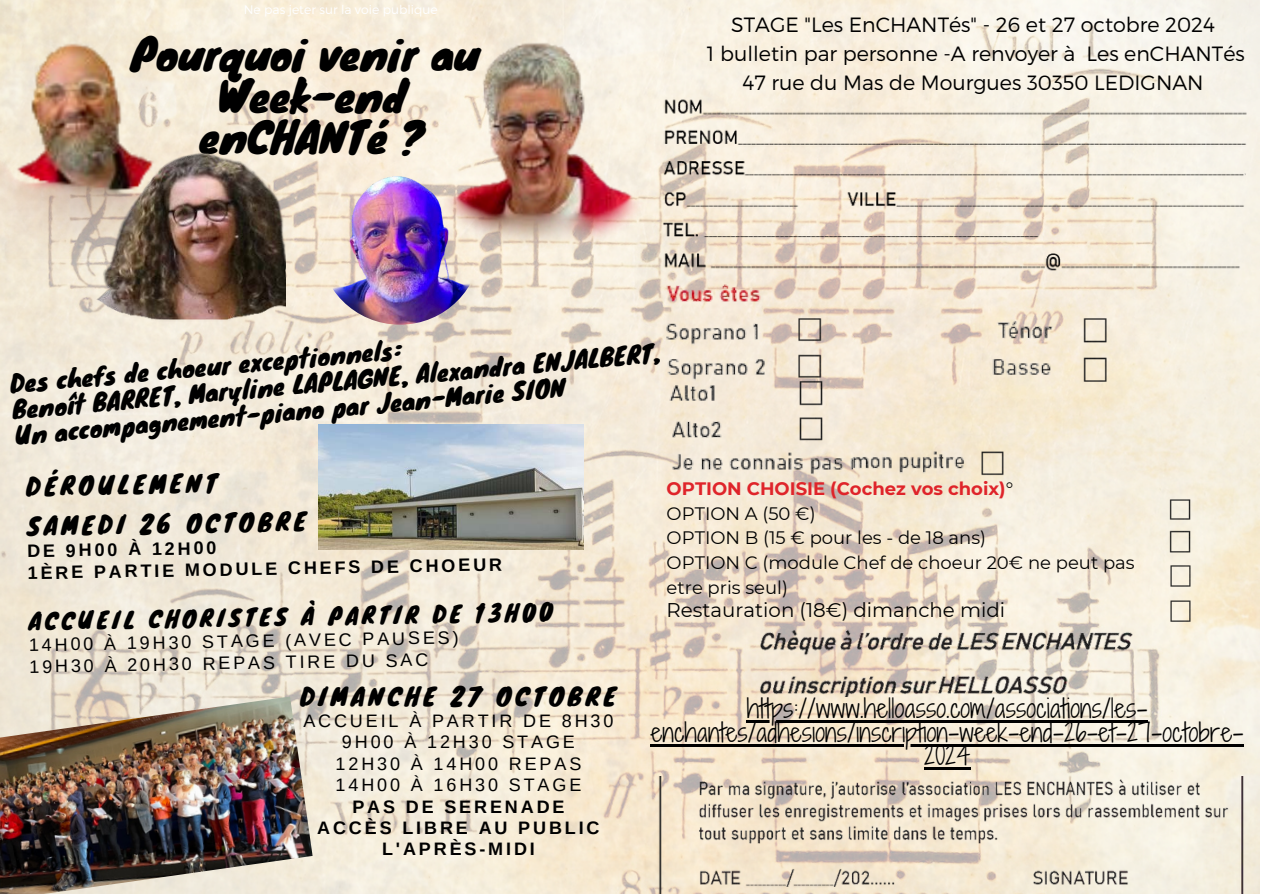
<style>
.page{position:relative;width:1263px;height:894px;background:#fff}
.page>*{position:absolute;margin:0;border:0;box-sizing:border-box;transform-origin:0 0}
.t1{font:42.15px/41.7px "Knewave";color:#000;text-align:center}
.t2{font:25.05px/23.7px "Shadows Into Light Two";letter-spacing:.01em;color:#000;text-align:center}
.t3{font:24px/26px "Knewave";letter-spacing:.16em;color:#000}
.t4{font:22.5px "Knewave";color:#000}
.t5{font:300 20.55px/28.7px "Montserrat";color:#000;text-align:center}
.t6{font:19.8px "Montserrat";color:#000}
.t7{font:18px/21.3px "Arimo";letter-spacing:.16em;color:#000}
.t8{font:18px/24.8px "Montserrat";color:#000}
.t9{font:700 18px/21.8px "Arimo";color:#000}
.t10{font:700 18px "Montserrat";color:#df242a}
.t11{font:300 12.3px "Montserrat";color:#fff}
.s1{font-weight:700}
.s2{font-weight:400;color:#000}
</style>
<div class="page">
<img style="left:0;top:0;width:1260px;height:893px">
<img style="left:644px;top:89px;width:615px;height:198px">
<img style="left:718px;top:624px;width:445px;height:72px">
<img style="left:657px;top:775px;width:596px;height:118px">
<img style="left:656px;top:276px;width:604px;height:109px">
<img style="left:1158px;top:599px;width:69px;height:24px">
<img style="left:657px;top:377px;width:196px;height:102px">
<img style="left:848px;top:440px;width:184px;height:37px">
<img style="left:1114px;top:483px;width:113px;height:74px">
<img style="left:0;top:696px;width:313px;height:197px">
<img style="left:319px;top:424px;width:265px;height:125px">
<img style="left:1158px;top:563px;width:69px;height:25px">
<img style="left:0;top:34px;width:223px;height:224px">
<img style="left:96px;top:123px;width:189px;height:208px">
<img style="left:319px;top:162px;width:162px;height:162px;border-radius:50%">
<img style="left:400px;top:3px;width:280px;height:280px;border-radius:50%">
<hr style="left:747px;top:720px;width:401px;height:2px;background:#000">
<hr style="left:651px;top:743px;width:593px;height:3px;background:#000">
<hr style="left:924px;top:767px;width:47px;height:2px;background:#000">
<h4 class="t11" style="left:244px;top:1px;width:196px">Ne pas jeter sur la voie publique</h4>
<p class="t1" style="left:131px;top:32px;width:350px">Pourquoi venir au<br>Week-end enCHANTé ?</p>
<p class="t5" style="left:707px;top:10px;width:539px">STAGE "Les EnCHANTés" - 26 et 27 octobre 2024<br>1 bulletin par personne -A renvoyer à Les enCHANTés<br>47 rue du Mas de Mourgues 30350 LEDIGNAN</p>
<p class="t3" style="left:9px;top:370px;width:651px;rotate:-5deg">Des chefs de choeur exceptionnels:<br>Benoît BARRET, Maryline LAPLAGNE, Alexandra ENJALBERT,<br>Un accompagnement-piano par Jean-Marie SION</p>
<p class="t3" style="left:26px;top:472px;width:193px;rotate:-1deg">DÉROULEMENT</p>
<p class="t3" style="left:27px;top:512px;width:281px;rotate:-1deg">SAMEDI 26 OCTOBRE</p>
<p class="t9" style="left:27px;top:540px;width:476px;rotate:-1deg">DE 9H00 À 12H00<br>1ÈRE PARTIE MODULE CHEFS DE CHOEUR</p>
<p class="t4" style="left:28px;top:602px;width:526px;rotate:-1deg">ACCUEIL CHORISTES À PARTIR DE 13H00</p>
<p class="t7" style="left:29px;top:633px;width:431px;line-height:21.8px;rotate:-1deg">14H00 À 19H30 STAGE (AVEC PAUSES)<br>19H30 À 20H30 REPAS TIRE DU SAC</p>
<p class="t3" style="left:300px;top:682px;width:318px">DIMANCHE 27 OCTOBRE</p>
<p class="t7" style="left:303px;top:710px;width:312px;text-align:center">ACCUEIL À PARTIR DE 8H30<br>9H00 À 12H30 STAGE<br>12H30 À 14H00 REPAS<br>14H00 À 16H30 STAGE<br><span class="s1">PAS DE SERENADE<br>ACCÈS LIBRE AU PUBLIC<br>L'APRÈS-MIDI</span></p>
<p class="t10" style="left:667px;top:477px;width:348px">OPTION CHOISIE (Cochez vos choix)<span class="s2">°</span></p>
<p class="t8" style="left:667px;top:500px;width:150px">OPTION A (50 €)</p>
<p class="t8" style="left:667px;top:525px;width:321px">OPTION B (15 € pour les - de 18 ans)</p>
<p class="t8" style="left:667px;top:550px;width:469px">OPTION C (module Chef de choeur 20€ ne peut pas etre pris seul)</p>
<h3 class="t6" style="left:667px;top:598px;width:340px">Restauration (18€) dimanche midi</h3>
<p class="t2" style="left:747px;top:696px;width:402px">https://www.helloasso.com/associations/les-</p>
<p class="t2" style="left:651px;top:719px;width:594px">enchantes/adhesions/inscription-week-end-26-et-27-octobre-<br>2024</p>
</div>
